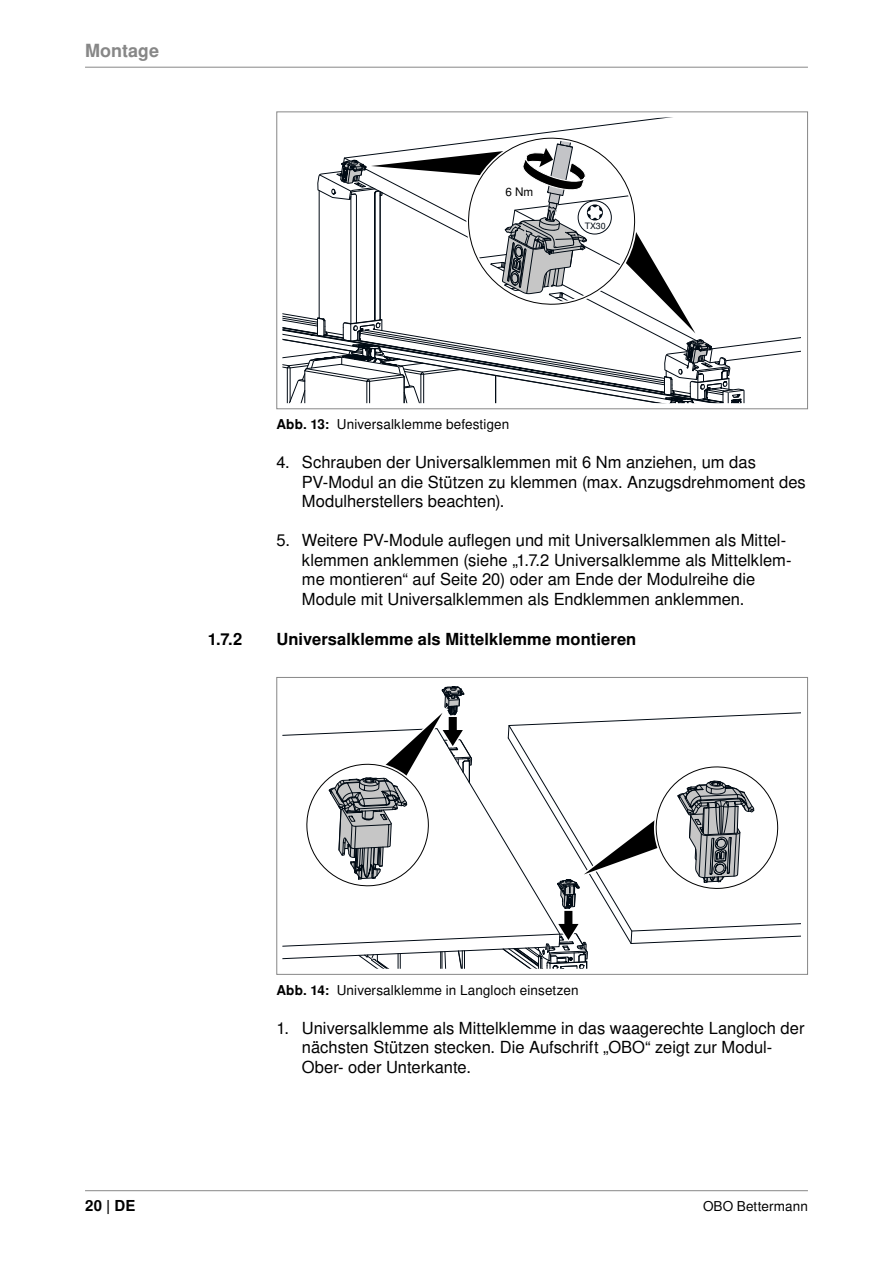
<style>
.page{position:relative;width:893px;height:1263px;background:#fff}
.page>*{position:absolute;margin:0;border:0;box-sizing:border-box;transform-origin:0 0}
.t1{font:700 18px "Nimbus San L";letter-spacing:.005em;color:#878787}
.t2{font:16.5px/19.5px "Nimbus San L";color:#000}
.t3{font:700 16.5px "Nimbus San L";letter-spacing:.005em;color:#000}
.t4{font:700 15px "Nimbus San L";color:#000}
.t5{font:13.5px "Nimbus San L";letter-spacing:.01em;color:#000}
.t6{font:700 13.5px "Nimbus San L";color:#000}
.t7{font:11.7px "Nimbus San LOT";color:#000}
.t8{font:8.85px "Nimbus San LOT";color:#000a14}
.s1{font-weight:700}
</style>
<div class="page">
<hr style="left:85px;top:67px;width:723px;height:1px;background:#878787">
<hr style="left:85px;top:1190px;width:723px;height:1px;background:#878787">
<svg style="left:276px;top:111px;width:532px;height:298px"></svg>
<svg style="left:276px;top:677px;width:532px;height:298px"></svg>
<p class="t1" style="left:85px;top:39px;width:75px">Montage</p>
<p class="t7" style="left:505px;top:185px;width:29px">6 Nm</p>
<p class="t8" style="left:585px;top:220px;width:22px">TX30</p>
<p class="t5" style="left:337px;top:416px;width:174px">Universalklemme befestigen</p>
<p class="t2" style="left:302px;top:453px;width:505px;text-indent:-26px">4. Schrauben der Universalklemmen mit 6 Nm anziehen, um das<br>PV-Modul an die Stützen zu klemmen (max. Anzugsdrehmoment des<br>Modulherstellers beachten).</p>
<p class="t2" style="left:302px;top:531px;width:491px;text-indent:-26px">5. Weitere PV-Module auflegen und mit Universalklemmen als Mittel&shy;klemmen anklemmen (siehe „1.7.2 Universalklemme als Mittelklem&shy;me montieren“ auf Seite 20) oder am Ende der Modulreihe die Module mit Universalklemmen als Endklemmen anklemmen.</p>
<p class="t6" style="left:276px;top:416px;width:55px">Abb. 13:</p>
<p class="t3" style="left:208px;top:629px;width:36px">1.7.2</p>
<p class="t3" style="left:276px;top:629px;width:361px">Universalklemme als Mittelklemme montieren</p>
<p class="t5" style="left:276px;top:982px;width:304px"><span class="s1">Abb. 14:</span> Universalklemme in Langloch einsetzen</p>
<p class="t2" style="left:302px;top:1019px;width:504px;text-indent:-26px">1. Universalklemme als Mittelklemme in das waagerechte Langloch der nächsten Stützen stecken. Die Aufschrift „OBO“ zeigt zur Modul-<br>Ober- oder Unterkante.</p>
<p class="t4" style="left:85px;top:1196px;width:52px">20 | DE</p>
<p class="t5" style="left:703px;top:1198px;width:106px">OBO Bettermann</p>
</div>
